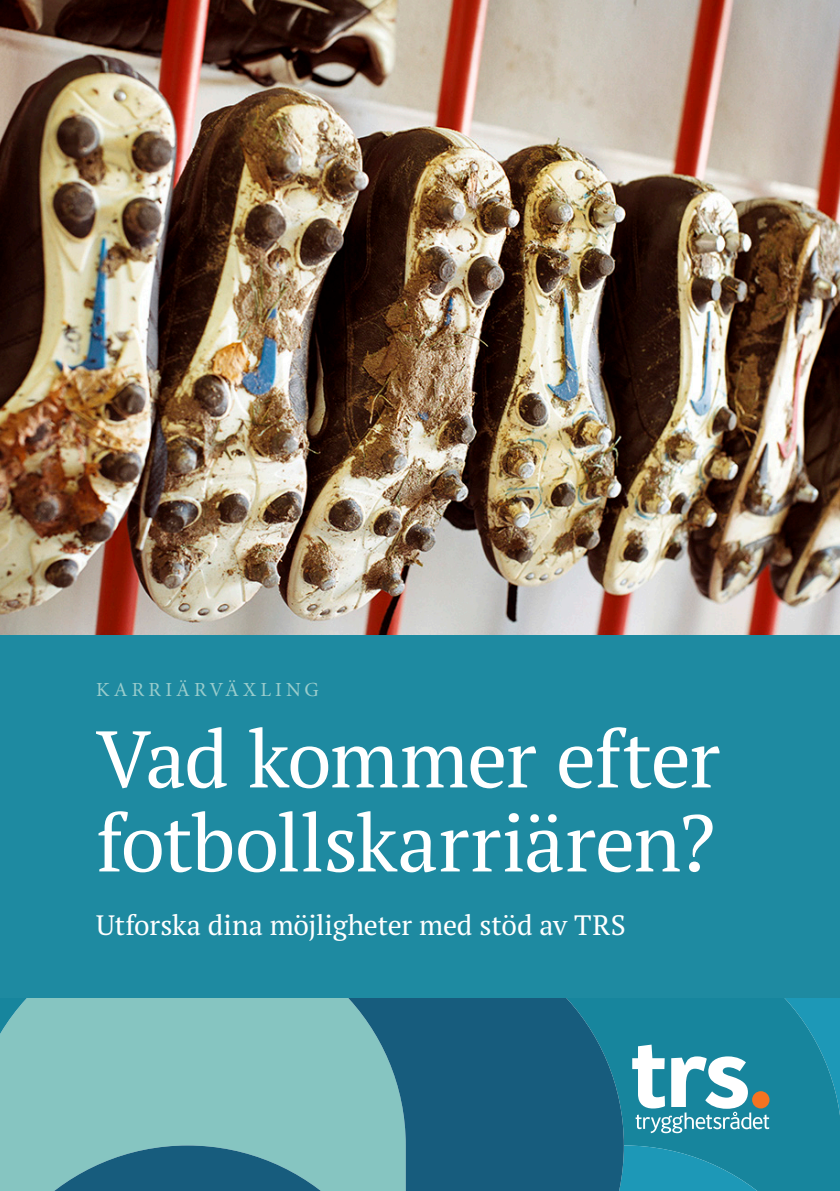
<style>
.page{position:relative;width:840px;height:1191px;background:#fff}
.page>*{position:absolute;margin:0;border:0;box-sizing:border-box;transform-origin:0 0}
.t1{font:80px/84px "PT Serif Pro";letter-spacing:-.02em;color:#fff}
.t2{font:28px "PT Serif Pro";letter-spacing:-.005em;color:#fff}
.t3{font:20px "Minion Pro";letter-spacing:.205em;color:#9cc}
</style>
<div class="page">
<img style="left:0;top:0;width:839px;height:635px">
<svg style="left:0;top:998px;width:839px;height:193px;background:#4b96a5"></svg>
<div style="left:0;top:635px;width:839px;height:363px;background:#1e8aa1"></div>
<p class="t3" style="left:96px;top:676px;width:224px">KARRIÄRVÄXLING</p>
<p class="t1" style="left:96px;top:715px;width:625px">Vad kommer efter fotbollskarriären?</p>
<p class="t2" style="left:96px;top:906px;width:531px">Utforska dina möjligheter med stöd av TRS</p>
</div>
